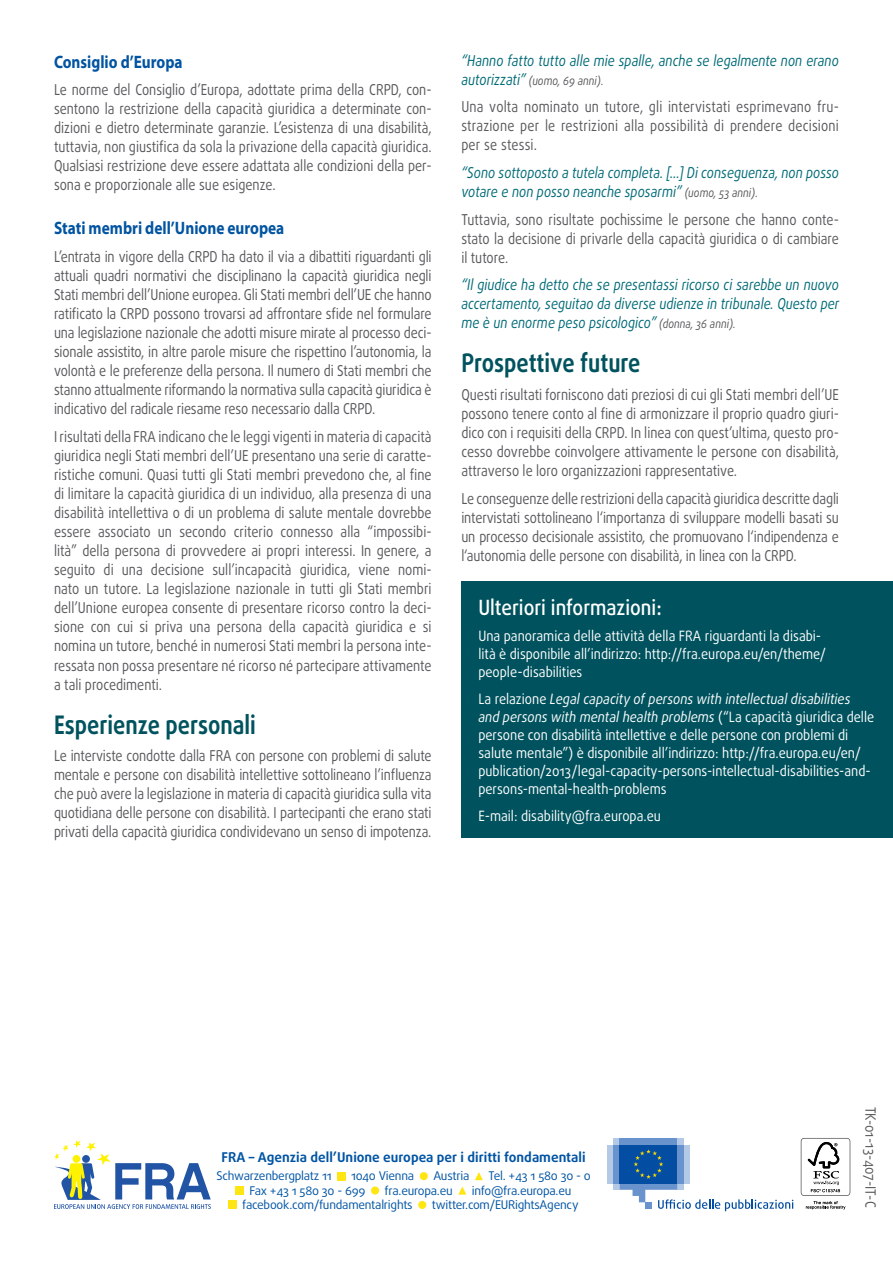
<style>
.page{position:relative;width:893px;height:1263px;background:#fff}
.page>*{position:absolute;margin:0;border:0;box-sizing:border-box;transform-origin:0 0}
.t1{font:700 25.5px "Daxline Pro";color:#00535e;scale:.85 1}
.t2{font:500 21px "Daxline Pro";color:#fff;scale:.9 1}
.t3{font:700 18px "Myriad Pro";color:#0254a1;scale:.85 1}
.t4{font:15px/19px "Daxline Pro";color:#58595b;text-align:justify;scale:.85 1}
.t5{font:italic 15px/19px "Daxline Pro";color:#006b77;scale:.85 1}
.t6{font:14.25px/18px "Daxline Pro";color:#fff;scale:.9 1}
.t7{font:14.25px "Daxline Pro";color:#58595b;scale:.9 1}
.t8{font:700 13.5px "Daxline Pro";color:#0054a4}
.t9{font:12px "Daxline Pro";letter-spacing:-.02em;color:#0054a4}
.t10{font:italic 12px "Daxline Pro";color:#58595b;scale:.85 1}
.s1{font-size:15px;color:#006b77}
.s2{font-size:12px;color:#58595b}
.s3{font-style:italic}
</style>
<div class="page">
<div style="left:461px;top:581px;width:432px;height:256px;background:#00535e"></div>
<div style="left:337px;top:1172px;width:8px;height:8px;background:#ffe512"></div>
<div style="left:420px;top:1172px;width:8px;height:8px;background:#ffe512;border-radius:50%"></div>
<svg style="left:475px;top:1172px;width:8px;height:8px"></svg>
<div style="left:236px;top:1186px;width:8px;height:8px;background:#ffe512"></div>
<div style="left:371px;top:1186px;width:8px;height:8px;background:#ffe512;border-radius:50%"></div>
<svg style="left:458px;top:1186px;width:8px;height:8px"></svg>
<div style="left:229px;top:1201px;width:8px;height:8px;background:#ffe512"></div>
<div style="left:418px;top:1201px;width:8px;height:8px;background:#ffe512;border-radius:50%"></div>
<svg style="left:613px;top:1183px;width:7px;height:6px"></svg>
<svg style="left:613px;top:1138px;width:71px;height:7px"></svg>
<div style="left:620px;top:1138px;width:57px;height:7px;background:#6993cd"></div>
<div style="left:677px;top:1145px;width:7px;height:38px;background:#6993cd"></div>
<div style="left:684px;top:1145px;width:6px;height:38px;background:#b4c9e6"></div>
<div style="left:613px;top:1145px;width:7px;height:38px;background:#6993cd"></div>
<div style="left:607px;top:1145px;width:6px;height:38px;background:#b4c9e6"></div>
<div style="left:620px;top:1145px;width:57px;height:38px;background:#034ea2"></div>
<svg style="left:620px;top:1149px;width:173px;height:62px"></svg>
<svg style="left:54px;top:1140px;width:157px;height:69px"></svg>
<svg style="left:801px;top:1138px;width:49px;height:71px"></svg>
<p class="t3" style="left:54px;top:50px;width:153px">Consiglio d’Europa</p>
<p class="t4" style="left:54px;top:80px;width:446px">Le norme del Consiglio d’Europa, adottate prima della CRPD, con&shy;sentono la restrizione della capacità giuridica a determinate con&shy;dizioni e dietro determinate garanzie. L’esistenza di una disabilità, tuttavia, non giustifica da sola la privazione della capacità giuridica.<br>Qualsiasi restrizione deve essere adattata alle condizioni della per&shy;sona e proporzionale alle sue esigenze.</p>
<p class="t3" style="left:54px;top:217px;width:273px">Stati membri dell’Unione europea</p>
<p class="t4" style="left:54px;top:247px;width:446px">L’entrata in vigore della CRPD ha dato il via a dibattiti riguardanti gli attuali quadri normativi che disciplinano la capacità giuridica negli Stati membri dell’Unione europea. Gli Stati membri dell’UE che hanno ratificato la CRPD possono trovarsi ad affrontare sfide nel formulare una legislazione nazionale che adotti misure mirate al processo deci&shy;sionale assistito, in altre parole misure che rispettino l’autonomia, la volontà e le preferenze della persona. Il numero di Stati membri che stanno attualmente riformando la normativa sulla capacità giuridica è indicativo del radicale riesame reso necessario dalla CRPD.</p>
<p class="t4" style="left:54px;top:427px;width:446px">I risultati della FRA indicano che le leggi vigenti in materia di capacità giuridica negli Stati membri dell’UE presentano una serie di caratte&shy;ristiche comuni. Quasi tutti gli Stati membri prevedono che, al fine di limitare la capacità giuridica di un individuo, alla presenza di una disabilità intellettiva o di un problema di salute mentale dovrebbe essere associato un secondo criterio connesso alla “impossibi&shy;lità” della persona di provvedere ai propri interessi. In genere, a seguito di una decisione sull’incapacità giuridica, viene nomi&shy;nato un tutore. La legislazione nazionale in tutti gli Stati membri dell’Unione europea consente di presentare ricorso contro la deci&shy;sione con cui si priva una persona della capacità giuridica e si nomina un tutore, benché in numerosi Stati membri la persona inte&shy;ressata non possa presentare né ricorso né partecipare attivamente a tali procedimenti.</p>
<h1 class="t1" style="left:54px;top:707px;width:239px">Esperienze personali</h1>
<p class="t4" style="left:54px;top:746px;width:446px">Le interviste condotte dalla FRA con persone con problemi di salute mentale e persone con disabilità intellettive sottolineano l’influenza che può avere la legislazione in materia di capacità giuridica sulla vita quotidiana delle persone con disabilità. I partecipanti che erano stati privati della capacità giuridica condividevano un senso di impotenza.</p>
<p class="t5" style="left:461px;top:51px;width:446px">“Hanno fatto tutto alle mie spalle, anche se legalmente non erano</p>
<p class="t10" style="left:461px;top:73px;width:169px"><span class="s1">autorizzati”</span> (uomo, 69 anni).</p>
<p class="t4" style="left:461px;top:98px;width:446px">Una volta nominato un tutore, gli intervistati esprimevano fru&shy;strazione per le restrizioni alla possibilità di prendere decisioni per se stessi.</p>
<p class="t5" style="left:461px;top:163px;width:446px">“Sono sottoposto a tutela completa. […] Di conseguenza, non posso votare e non posso neanche sposarmi” <span class="s2">(uomo, 53 anni).</span></p>
<p class="t4" style="left:461px;top:210px;width:446px">Tuttavia, sono risultate pochissime le persone che hanno conte&shy;stato la decisione di privarle della capacità giuridica o di cambiare il tutore.</p>
<p class="t5" style="left:461px;top:275px;width:446px;text-align:justify">“Il giudice ha detto che se presentassi ricorso ci sarebbe un nuovo accertamento, seguitao da diverse udienze in tribunale. Questo per me è un enorme peso psicologico” <span class="s2">(donna, 36 anni).</span></p>
<h1 class="t1" style="left:461px;top:346px;width:212px">Prospettive future</h1>
<p class="t4" style="left:461px;top:385px;width:446px">Questi risultati forniscono dati preziosi di cui gli Stati membri dell’UE possono tenere conto al fine di armonizzare il proprio quadro giuri&shy;dico con i requisiti della CRPD. In linea con quest’ultima, questo pro&shy;cesso dovrebbe coinvolgere attivamente le persone con disabilità, attraverso le loro organizzazioni rappresentative.</p>
<p class="t4" style="left:461px;top:489px;width:446px">Le conseguenze delle restrizioni della capacità giuridica descritte dagli intervistati sottolineano l‘importanza di sviluppare modelli basati su un processo decisionale assistito, che promuovano l‘indipendenza e l‘autonomia delle persone con disabilità, in linea con la CRPD.</p>
<h2 class="t2" style="left:478px;top:593px;width:205px">Ulteriori informazioni:</h2>
<p class="t6" style="left:478px;top:627px;width:388px">Una panoramica delle attività della FRA riguardanti la disabi&shy;lità è disponibile all’indirizzo: http://fra.europa.eu/en/theme/ people-disabilities</p>
<p class="t6" style="left:478px;top:690px;width:441px">La relazione <span class="s3">Legal capacity of persons with intellectual disabilities and persons with mental health problems</span> (“La capacità giuridica delle persone con disabilità intellettive e delle persone con problemi di salute mentale”) è disponibile all’indirizzo: http://fra.europa.eu/en/ publication/2013/legal-capacity-persons-intellectual-disabilities-and&shy;persons-mental-health-problems</p>
<p class="t6" style="left:478px;top:806px;width:204px">E-mail: disability@fra.europa.eu</p>
<p class="t8" style="left:222px;top:1148px;width:366px">FRA – Agenzia dell’Unione europea per i diritti fondamentali</p>
<p class="t9" style="left:217px;top:1168px;width:117px">Schwarzenbergplatz 11</p>
<p class="t9" style="left:351px;top:1168px;width:65px">1040 Vienna</p>
<p class="t9" style="left:433px;top:1168px;width:38px">Austria</p>
<p class="t9" style="left:488px;top:1168px;width:104px">Tel. +43 1 580 30 - 0</p>
<p class="t9" style="left:249px;top:1182px;width:118px">Fax +43 1 580 30 - 699</p>
<p class="t9" style="left:385px;top:1182px;width:70px">fra.europa.eu</p>
<p class="t9" style="left:472px;top:1182px;width:101px">info@fra.europa.eu</p>
<p class="t9" style="left:242px;top:1197px;width:172px">facebook.com/fundamentalrights</p>
<p class="t9" style="left:432px;top:1197px;width:148px">twitter.com/EURightsAgency</p>
<p class="t7" style="left:880px;top:1107px;width:114px;rotate:90deg">TK-01-13-407-IT-C</p>
</div>
